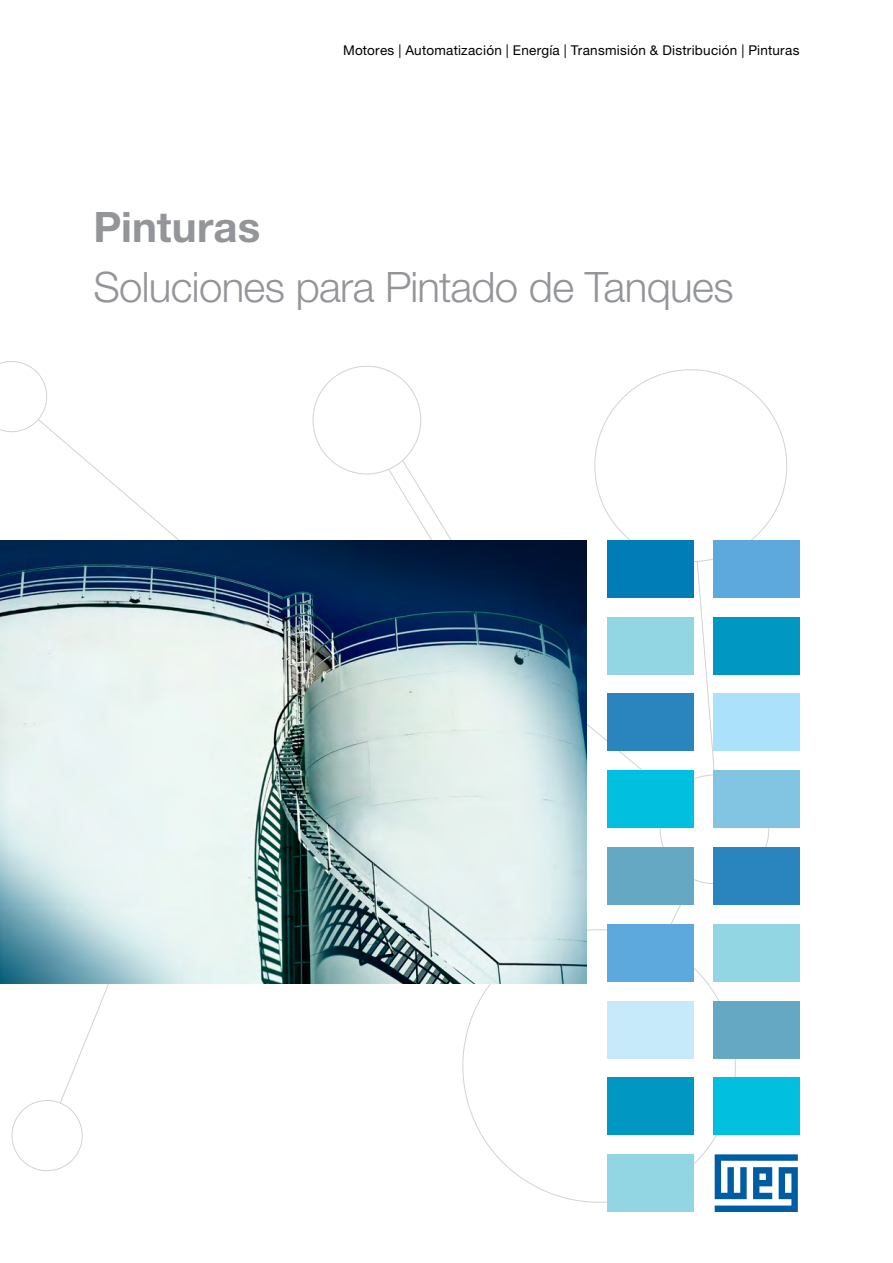
<style>
.page{position:relative;width:893px;height:1263px;background:#fff}
.page>*{position:absolute;margin:0;border:0;box-sizing:border-box;transform-origin:0 0}
.t1{font:300 42px "Helvetica Neue LT Pro";letter-spacing:-.015em;color:#939598}
.t2{font:700 42px "Helvetica Neue LT Pro";color:#939598}
.t3{font:13.5px "Helvetica Neue LT Pro";letter-spacing:.02em;color:#000}
</style>
<div class="page">
<svg style="left:312px;top:365px;width:395px;height:405px"></svg>
<svg style="left:594px;top:369px;width:193px;height:193px"></svg>
<svg style="left:0;top:361px;width:47px;height:71px"></svg>
<svg style="left:659px;top:774px;width:110px;height:110px"></svg>
<svg style="left:11px;top:1100px;width:72px;height:71px"></svg>
<svg style="left:462px;top:929px;width:274px;height:274px"></svg>
<div style="left:607px;top:770px;width:87px;height:58px;background:#00bfdf"></div>
<div style="left:607px;top:847px;width:87px;height:58px;background:#65a8c4"></div>
<div style="left:713px;top:770px;width:86px;height:58px;background:#81c5e2"></div>
<div style="left:713px;top:847px;width:86px;height:58px;background:#2a84bd"></div>
<div style="left:607px;top:924px;width:87px;height:57px;background:#5da9dd"></div>
<div style="left:713px;top:924px;width:86px;height:57px;background:#92d6e3"></div>
<div style="left:607px;top:1001px;width:87px;height:57px;background:#c7eafb"></div>
<div style="left:713px;top:1001px;width:86px;height:57px;background:#65a8c4"></div>
<div style="left:607px;top:1077px;width:87px;height:58px;background:#0098c2"></div>
<div style="left:713px;top:1077px;width:86px;height:58px;background:#00bfdf"></div>
<div style="left:607px;top:1154px;width:87px;height:58px;background:#92d6e3"></div>
<svg style="left:715px;top:1154px;width:83px;height:58px"></svg>
<div style="left:607px;top:540px;width:87px;height:58px;background:#007db7"></div>
<div style="left:713px;top:540px;width:86px;height:58px;background:#5da9dd"></div>
<div style="left:607px;top:617px;width:87px;height:57px;background:#92d6e3"></div>
<div style="left:713px;top:617px;width:86px;height:57px;background:#0098c2"></div>
<div style="left:607px;top:694px;width:87px;height:57px;background:#2a84bd"></div>
<div style="left:713px;top:694px;width:86px;height:57px;background:#abe1fa"></div>
<img style="left:0;top:540px;width:587px;height:443px">
<p class="t3" style="left:343px;top:42px;width:458px">Motores | Automatización | Energía | Transmisión &amp; Distribución | Pinturas</p>
<h1 class="t2" style="left:94px;top:201px;width:168px">Pinturas</h1>
<h1 class="t1" style="left:94px;top:261px;width:642px">Soluciones para Pintado de Tanques</h1>
</div>
